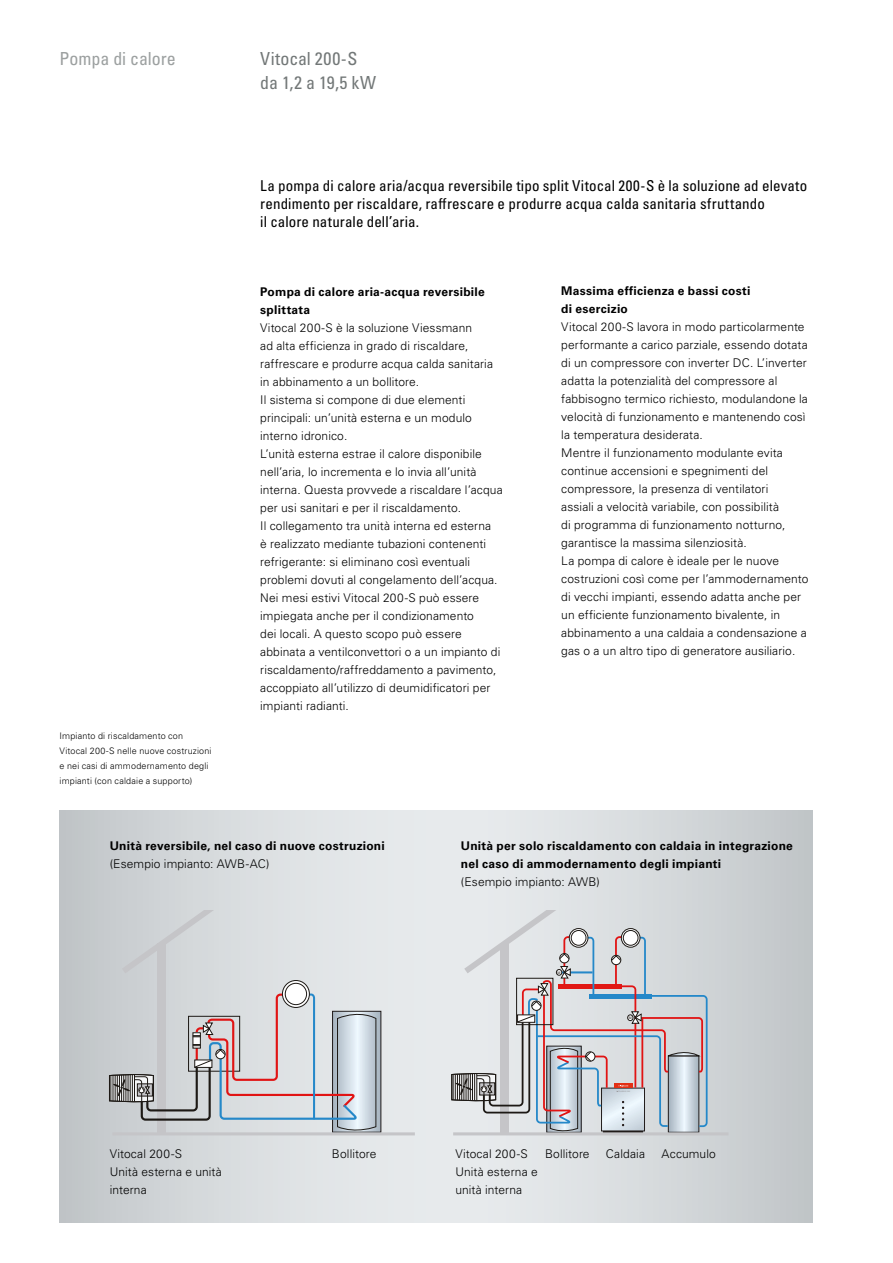
<style>
.page{position:relative;width:893px;height:1263px;background:#fff}
.page>*{position:absolute;margin:0;border:0;box-sizing:border-box;transform-origin:0 0}
.t1{font:condensed 18px/24px "Univers LTCYR 57";letter-spacing:.015em;color:#727777}
.t2{font:condensed 18px "Univers LTCYR 57";letter-spacing:-.005em;color:#9ca0a0}
.t3{font:condensed 15px/18px "Univers LTCYR 57";letter-spacing:.01em;color:#000}
.t4{font:300 12px/18px "Univers LTCYR 45";letter-spacing:.01em;color:#000}
.t5{font:700 12px/18px "Univers LTCYR 65";letter-spacing:.02em;color:#000}
.t6{font:300 9px/15px "Univers LTCYR 45";letter-spacing:.02em;color:#000}
.t7{font:3.6px "Arial";color:#1d1915}
</style>
<div class="page">
<svg style="left:60px;top:811px;width:752px;height:412px;background:#d4d8da"></svg>
<hr style="left:453px;top:1132px;width:275px;height:3px;background:#c5c5c8">
<hr style="left:112px;top:1132px;width:303px;height:3px;background:#c5c5c8">
<svg style="left:109px;top:910px;width:599px;height:224px;background:#d0d1d4"></svg>
<div style="left:627px;top:1014px;width:6px;height:7px;border:1px solid #1d1915;border-radius:50%"></div>
<h1 class="t2" style="left:60px;top:48px;width:118px">Pompa di calore</h1>
<h1 class="t1" style="left:260px;top:47px;width:117px">Vitocal 200-S da 1,2 a 19,5 kW</h1>
<p class="t3" style="left:260px;top:176px;width:549px">La pompa di calore aria/acqua reversibile tipo split Vitocal 200-S è la soluzione ad elevato rendimento per riscaldare, raffrescare e produrre acqua calda sanitaria sfruttando<br>il calore naturale dell’aria.</p>
<p class="t6" style="left:60px;top:728px;width:153px">Impianto di riscaldamento con Vitocal 200-S nelle nuove costruzioni e nei casi di ammodernamento degli impianti (con caldaie a supporto)</p>
<p class="t5" style="left:260px;top:282px;width:226px">Pompa di calore aria-acqua reversibile splittata</p>
<p class="t4" style="left:260px;top:318px;width:244px">Vitocal 200-S è la soluzione Viessmann<br>ad alta efficienza in grado di riscaldare, raffrescare e produrre acqua calda sanitaria in abbinamento a un bollitore.<br>Il sistema si compone di due elementi principali: un’unità esterna e un modulo interno idronico.<br>L’unità esterna estrae il calore disponibile nell’aria, lo incrementa e lo invia all’unità interna. Questa provvede a riscaldare l’acqua per usi sanitari e per il riscaldamento.<br>Il collegamento tra unità interna ed esterna<br>è realizzato mediante tubazioni contenenti refrigerante: si eliminano così eventuali problemi dovuti al congelamento dell’acqua.<br>Nei mesi estivi Vitocal 200-S può essere impiegata anche per il condizionamento<br>dei locali. A questo scopo può essere abbinata a ventilconvettori o a un impianto di riscaldamento/raffreddamento a pavimento, accoppiato all’utilizzo di deumidificatori per impianti radianti.</p>
<p class="t5" style="left:561px;top:281px;width:191px">Massima efficienza e bassi costi di esercizio</p>
<p class="t4" style="left:561px;top:318px;width:249px">Vitocal 200-S lavora in modo particolarmente performante a carico parziale, essendo dotata di un compressore con inverter DC. L’inverter adatta la potenzialità del compressore al fabbisogno termico richiesto, modulandone la velocità di funzionamento e mantenendo così la temperatura desiderata.<br>Mentre il funzionamento modulante evita continue accensioni e spegnimenti del compressore, la presenza di ventilatori<br>assiali a velocità variabile, con possibilità<br>di programma di funzionamento notturno, garantisce la massima silenziosità.<br>La pompa di calore è ideale per le nuove costruzioni così come per l’ammodernamento di vecchi impianti, essendo adatta anche per un efficiente funzionamento bivalente, in abbinamento a una caldaia a condensazione a gas o a un altro tipo di generatore ausiliario.</p>
<p class="t5" style="left:110px;top:836px;width:277px">Unità reversibile, nel caso di nuove costruzioni</p>
<p class="t4" style="left:110px;top:854px;width:161px">(Esempio impianto: AWB-AC)</p>
<p class="t5" style="left:461px;top:836px;width:333px">Unità per solo riscaldamento con caldaia in integrazione nel caso di ammodernamento degli impianti</p>
<p class="t4" style="left:461px;top:872px;width:140px">(Esempio impianto: AWB)</p>
<p class="t7" style="left:557px;top:970px;width:5px">M</p>
<p class="t7" style="left:629px;top:1015px;width:5px">M</p>
<p class="t4" style="left:110px;top:1144px;width:114px">Vitocal 200-S<br>Unità esterna e unità interna</p>
<p class="t4" style="left:455px;top:1144px;width:84px">Vitocal 200-S<br>Unità esterna e unità interna</p>
<p class="t4" style="left:332px;top:1144px;width:46px">Bollitore</p>
<p class="t4" style="left:545px;top:1144px;width:46px">Bollitore</p>
<p class="t4" style="left:606px;top:1144px;width:41px">Caldaia</p>
<p class="t4" style="left:662px;top:1144px;width:56px">Accumulo</p>
</div>
